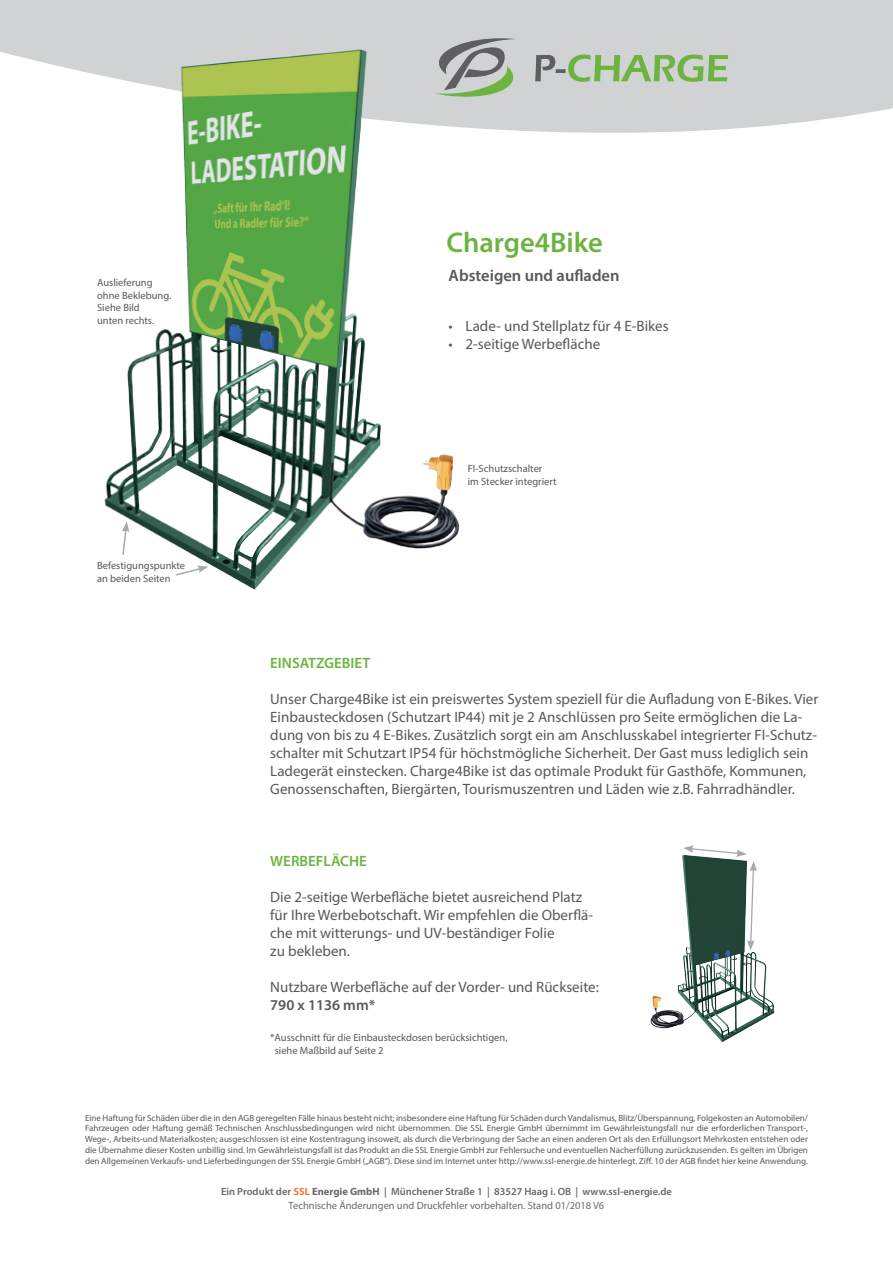
<style>
.page{position:relative;width:893px;height:1263px;background:#fff}
.page>*{position:absolute;margin:0;border:0;box-sizing:border-box;transform-origin:0 0}
.t1{font:600 28.5px "Myriad Pro";color:#6cb43f}
.t2{font:600 16.5px "Myriad Pro";color:#57585a}
.t3{font:15px/18px "Myriad Pro";color:#57585a}
.t4{font:600 15px "Myriad Pro";color:#6cb43f}
.t5{font:600 15px "Myriad Pro";color:#57585a}
.t6{font:10.5px/12.6px "Myriad Pro";color:#57585a}
.t7{font:600 10.5px/13.5px "Myriad Pro";color:#69696c;text-align:center}
.t8{font:9px/10.8px "Myriad Pro";color:#57585a;text-align:justify}
.s1{font-weight:700;color:#f47f39}
.s2{font-weight:700}
.s3{font-weight:400}
</style>
<div class="page">
<svg style="left:0;top:0;width:893px;height:133px;background:#d5d6d8"></svg>
<svg style="left:535px;top:55px;width:193px;height:27px;background:#a4c096"></svg>
<svg style="left:434px;top:38px;width:82px;height:59px;background:#adbaa7"></svg>
<img style="left:70px;top:40px;width:422px;height:550px">
<svg style="left:121px;top:521px;width:8px;height:35px"></svg>
<svg style="left:174px;top:565px;width:34px;height:12px"></svg>
<img style="left:650px;top:855px;width:125px;height:188px">
<svg style="left:683px;top:845px;width:74px;height:105px"></svg>
<p class="t6" style="left:97px;top:276px;width:76px">Auslieferung ohne Beklebung.<br>Siehe Bild<br>unten rechts.</p>
<p class="t6" style="left:97px;top:559px;width:89px">Befestigungspunkte an beiden Seiten</p>
<h1 class="t1" style="left:446px;top:225px;width:158px">Charge4Bike</h1>
<h2 class="t2" style="left:449px;top:265px;width:172px">Absteigen und aufladen</h2>
<h3 class="t3" style="left:449px;top:317px;width:222px">• Lade- und Stellplatz für 4 E-Bikes</h3>
<h3 class="t3" style="left:449px;top:335px;width:153px">• 2-seitige Werbefläche</h3>
<p class="t6" style="left:468px;top:462px;width:90px">FI-Schutzschalter<br>im Stecker integriert</p>
<h3 class="t4" style="left:270px;top:654px;width:102px">EINSATZGEBIET</h3>
<p class="t3" style="left:270px;top:690px;width:550px">Unser Charge4Bike ist ein preiswertes System speziell für die Aufladung von E-Bikes. Vier Einbausteckdosen (Schutzart IP44) mit je 2 Anschlüssen pro Seite ermöglichen die La&shy;dung von bis zu 4 E-Bikes. Zusätzlich sorgt ein am Anschlusskabel integrierter FI-Schutz&shy;schalter mit Schutzart IP54 für höchstmögliche Sicherheit. Der Gast muss lediglich sein Ladegerät einstecken. Charge4Bike ist das optimale Produkt für Gasthöfe, Kommunen, Genossenschaften, Biergärten, Tourismuszentren und Läden wie z.B. Fahrradhändler.</p>
<h3 class="t4" style="left:270px;top:852px;width:98px">WERBEFLÄCHE</h3>
<h3 class="t3" style="left:270px;top:888px;width:324px">Die 2-seitige Werbefläche bietet ausreichend Platz für Ihre Werbebotschaft. Wir empfehlen die Oberflä&shy;che mit witterungs- und UV-beständiger Folie<br>zu bekleben.</h3>
<h3 class="t3" style="left:270px;top:978px;width:330px">Nutzbare Werbefläche auf der Vorder- und Rückseite:</h3>
<h3 class="t5" style="left:270px;top:996px;width:106px">790 x 1136 mm*</h3>
<p class="t6" style="left:275px;top:1031px;width:234px;text-indent:-4px">*Ausschnitt für die Einbausteckdosen berücksichtigen, siehe Maßbild auf Seite 2</p>
<p class="t8" style="left:85px;top:1112px;width:724px">Eine Haftung für Schäden über die in den AGB geregelten Fälle hinaus besteht nicht; insbesondere eine Haftung für Schäden durch Vandalismus, Blitz/Überspannung, Folgekosten an Automobilen/ Fahrzeugen oder Haftung gemäß Technischen Anschlussbedingungen wird nicht übernommen. Die SSL Energie GmbH übernimmt im Gewährleistungsfall nur die erforderlichen Transport-, Wege-, Arbeits-und Materialkosten; ausgeschlossen ist eine Kostentragung insoweit, als durch die Verbringung der Sache an einen anderen Ort als den Erfüllungsort Mehrkosten entstehen oder die Übernahme dieser Kosten unbillig sind. Im Gewährleistungsfall ist das Produkt an die SSL Energie GmbH zur Fehlersuche und eventuellen Nacherfüllung zurückzusenden. Es gelten im Übrigen den Allgemeinen Verkaufs- und Lieferbedingungen der SSL Energie GmbH („AGB“). Diese sind im Internet unter http://www.ssl-energie.de hinterlegt. Ziff. 10 der AGB findet hier keine Anwendung.</p>
<p class="t7" style="left:221px;top:1185px;width:452px">Ein Produkt der <span class="s1">SSL</span> <span class="s2">Energie GmbH</span> | Münchener Straße 1 | 83527 Haag i. OB | www.ssl-energie.de<br><span class="s3">Technische Änderungen und Druckfehler vorbehalten. Stand 01/2018 V6</span></p>
</div>
